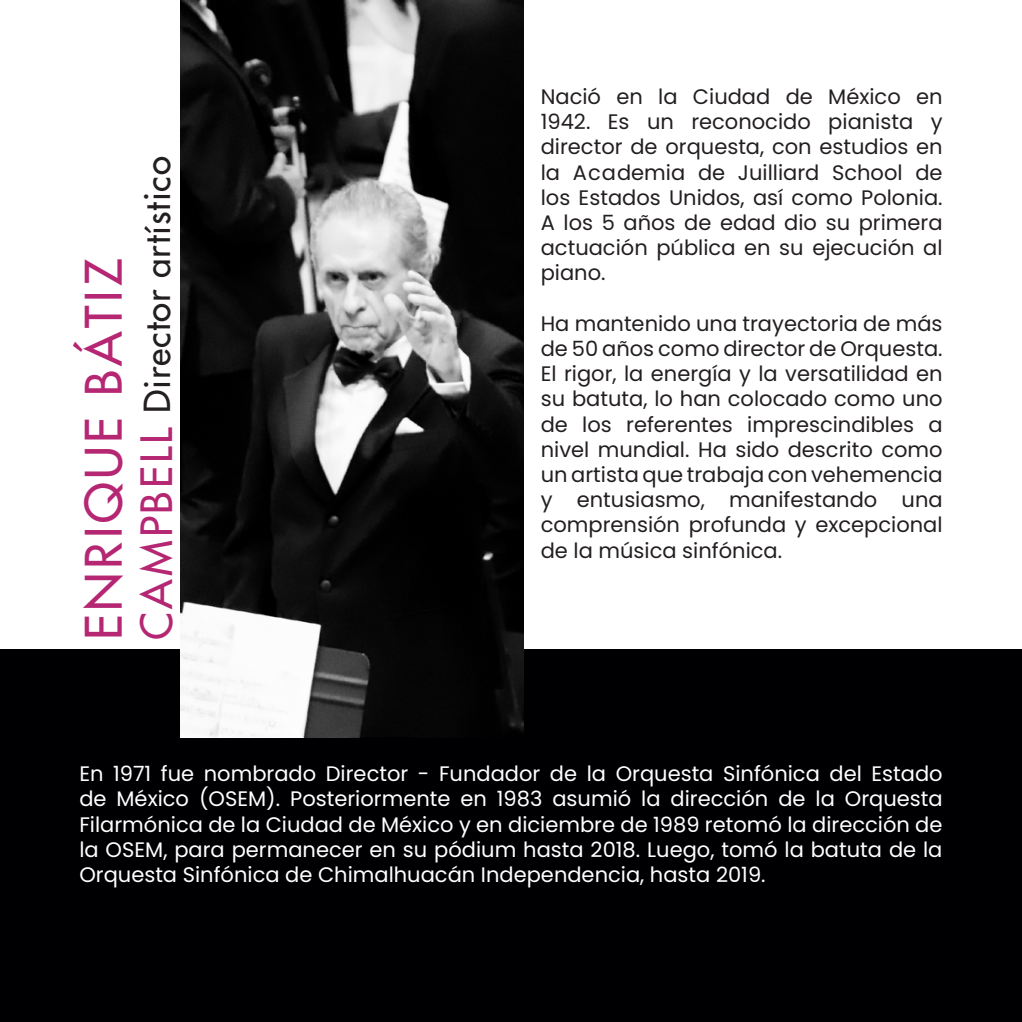
<style>
.page{position:relative;width:1022px;height:1022px;background:#fff}
.page>*{position:absolute;margin:0;border:0;box-sizing:border-box;transform-origin:0 0}
.t1{font:49px "Futura";letter-spacing:.075em;color:#b52773}
.t2{font:42px "Futura";letter-spacing:.075em;color:#b52773}
.t3{font:35px "Futura";letter-spacing:.025em;color:#231f20}
.t4{font:21px/25.2px "Poppins";color:#231f20;text-align:justify}
.t5{font:21px/25.2px "Poppins";color:#fff;text-align:justify}
</style>
<div class="page">
<div style="left:0;top:650px;width:1021px;height:372px;background:#000003"></div>
<img style="left:181px;top:0;width:342px;height:737px">
<p class="t1" style="left:73px;top:640px;width:382px;rotate:-90deg">ENRIQUE BÁTIZ</p>
<p class="t3" style="left:135px;top:413px;width:258px;rotate:-90deg">Director artístico</p>
<p class="t2" style="left:131px;top:640px;width:214px;rotate:-90deg">CAMPBELL</p>
<p class="t4" style="left:541px;top:84px;width:403px">Nació en la Ciudad de México en 1942. Es un reconocido pianista y director de orquesta, con estudios en la Academia de Juilliard School de los Estados Unidos, así como Polonia.<br>A los 5 años de edad dio su primera actuación pública en su ejecución al piano.</p>
<p class="t4" style="left:541px;top:311px;width:403px">Ha mantenido una trayectoria de más de 50 años como director de Orquesta.<br>El rigor, la energía y la versatilidad en su batuta, lo han colocado como uno de los referentes imprescindibles a nivel mundial. Ha sido descrito como un artista que trabaja con vehemencia y entusiasmo, manifestando una comprensión profunda y excepcional de la música sinfónica.</p>
<p class="t5" style="left:79px;top:761px;width:865px">En 1971 fue nombrado Director - Fundador de la Orquesta Sinfónica del Estado de México (OSEM). Posteriormente en 1983 asumió la dirección de la Orquesta Filarmónica de la Ciudad de México y en diciembre de 1989 retomó la dirección de la OSEM, para permanecer en su pódium hasta 2018. Luego, tomó la batuta de la Orquesta Sinfónica de Chimalhuacán Independencia, hasta 2019.</p>
</div>
